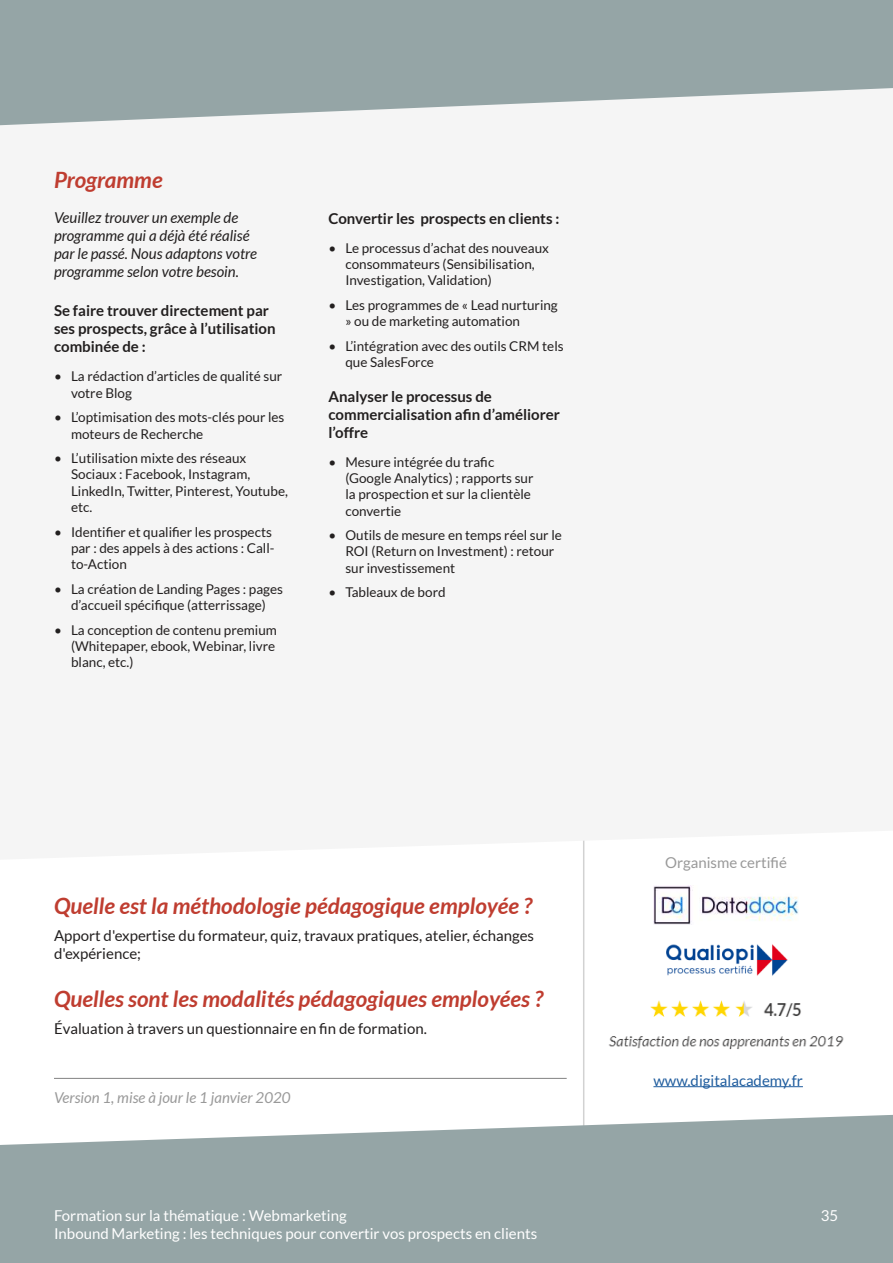
<style>
.page{position:relative;width:893px;height:1263px;background:#fff}
.page>*{position:absolute;margin:0;border:0;box-sizing:border-box;transform-origin:0 0}
.t1{font:italic 700 22.5px "Lato";color:#bf3d30}
.t2{font:700 15px/18px "Lato";color:#221f1f}
.t3{font:15px/18px "Lato";color:#221f1f}
.t4{font:italic 15px/18px "Lato";color:#221f1f}
.t5{font:15px/18px "Lato";color:#fff}
.t6{font:italic 15px "Lato";color:#999}
.t7{font:15px "Lato";color:#205d9e}
.t8{font:15px "Lato";color:#999}
.t9{font:13.5px/16.2px "Lato";color:#221f1f}
</style>
<div class="page">
<svg style="left:0;top:0;width:893px;height:126px;fill:#95a5a6"></svg>
<svg style="left:0;top:1114px;width:893px;height:149px;background:#a0aeaf"></svg>
<img style="left:666px;top:944px;width:122px;height:32px">
<hr style="left:653px;top:1086px;width:150px;height:1px;background:#205d9e">
<img style="left:653px;top:885px;width:146px;height:39px">
<img style="left:609px;top:1000px;width:235px;height:50px">
<hr style="left:54px;top:1078px;width:513px;height:1px;background:#828282">
<h1 class="t1" style="left:54px;top:168px;width:110px">Programme</h1>
<p class="t4" style="left:54px;top:210px;width:205px">Veuillez trouver un exemple de programme qui a déjà été réalisé par le passé. Nous adaptons votre programme selon votre besoin.</p>
<p class="t2" style="left:54px;top:303px;width:223px">Se faire trouver directement par ses prospects, grâce à l’utilisation combinée de :</p>
<p class="t9" style="left:71px;top:369px;width:213px;text-indent:-17px">• La rédaction d’articles de qualité sur votre Blog</p>
<p class="t9" style="left:71px;top:410px;width:215px;text-indent:-17px">• L’optimisation des mots-clés pour les moteurs de Recherche</p>
<p class="t9" style="left:71px;top:451px;width:218px;text-indent:-17px">• L’utilisation mixte des réseaux<br>Sociaux : Facebook, Instagram,<br>LinkedIn, Twitter, Pinterest, Youtube, etc.</p>
<p class="t9" style="left:71px;top:524px;width:205px;text-indent:-17px">• Identifier et qualifier les prospects par : des appels à des actions : Call&shy;to-Action</p>
<p class="t9" style="left:54px;top:582px;width:231px;text-align:center">• La création de Landing Pages : pages d’accueil spécifique (atterrissage)</p>
<p class="t9" style="left:71px;top:622px;width:208px;text-indent:-17px">• La conception de contenu premium (Whitepaper, ebook, Webinar, livre blanc, etc.)</p>
<p class="t2" style="left:328px;top:210px;width:233px">Convertir les prospects en clients :</p>
<p class="t9" style="left:345px;top:241px;width:205px;text-indent:-17px">• Le processus d’achat des nouveaux consommateurs (Sensibilisation,<br>Investigation, Validation)</p>
<p class="t9" style="left:345px;top:298px;width:214px;text-indent:-17px">• Les programmes de « Lead nurturing » ou de marketing automation</p>
<p class="t9" style="left:345px;top:339px;width:220px;text-indent:-17px">• L’intégration avec des outils CRM tels que SalesForce</p>
<p class="t2" style="left:328px;top:388px;width:233px">Analyser le processus de commercialisation afin d’améliorer l’offre</p>
<p class="t9" style="left:345px;top:455px;width:190px;text-indent:-17px">• Mesure intégrée du trafic (Google Analytics) ; rapports sur la prospection et sur la clientèle convertie</p>
<p class="t9" style="left:345px;top:528px;width:218px;text-indent:-17px">• Outils de mesure en temps réel sur le<br>ROI (Return on Investment) : retour sur investissement</p>
<p class="t9" style="left:328px;top:585px;width:119px">• Tableaux de bord</p>
<h1 class="t1" style="left:54px;top:894px;width:480px">Quelle est la méthodologie pédagogique employée ?</h1>
<p class="t3" style="left:54px;top:927px;width:482px">Apport d'expertise du formateur, quiz, travaux pratiques, atelier, échanges d'expérience;</p>
<h1 class="t1" style="left:54px;top:987px;width:491px">Quelles sont les modalités pédagogiques employées ?</h1>
<p class="t3" style="left:54px;top:1019px;width:374px">Évaluation à travers un questionnaire en fin de formation.</p>
<p class="t6" style="left:54px;top:1092px;width:238px">Version 1, mise à jour le 1 janvier 2020</p>
<p class="t8" style="left:665px;top:854px;width:123px">Organisme certifié</p>
<p class="t7" style="left:653px;top:1074px;width:151px">www.digitalacademy.fr</p>
<p class="t5" style="left:54px;top:1207px;width:485px">Formation sur la thématique : Webmarketing<br>Inbound Marketing : les techniques pour convertir vos prospects en clients</p>
<p class="t5" style="left:821px;top:1207px;width:19px">35</p>
</div>
